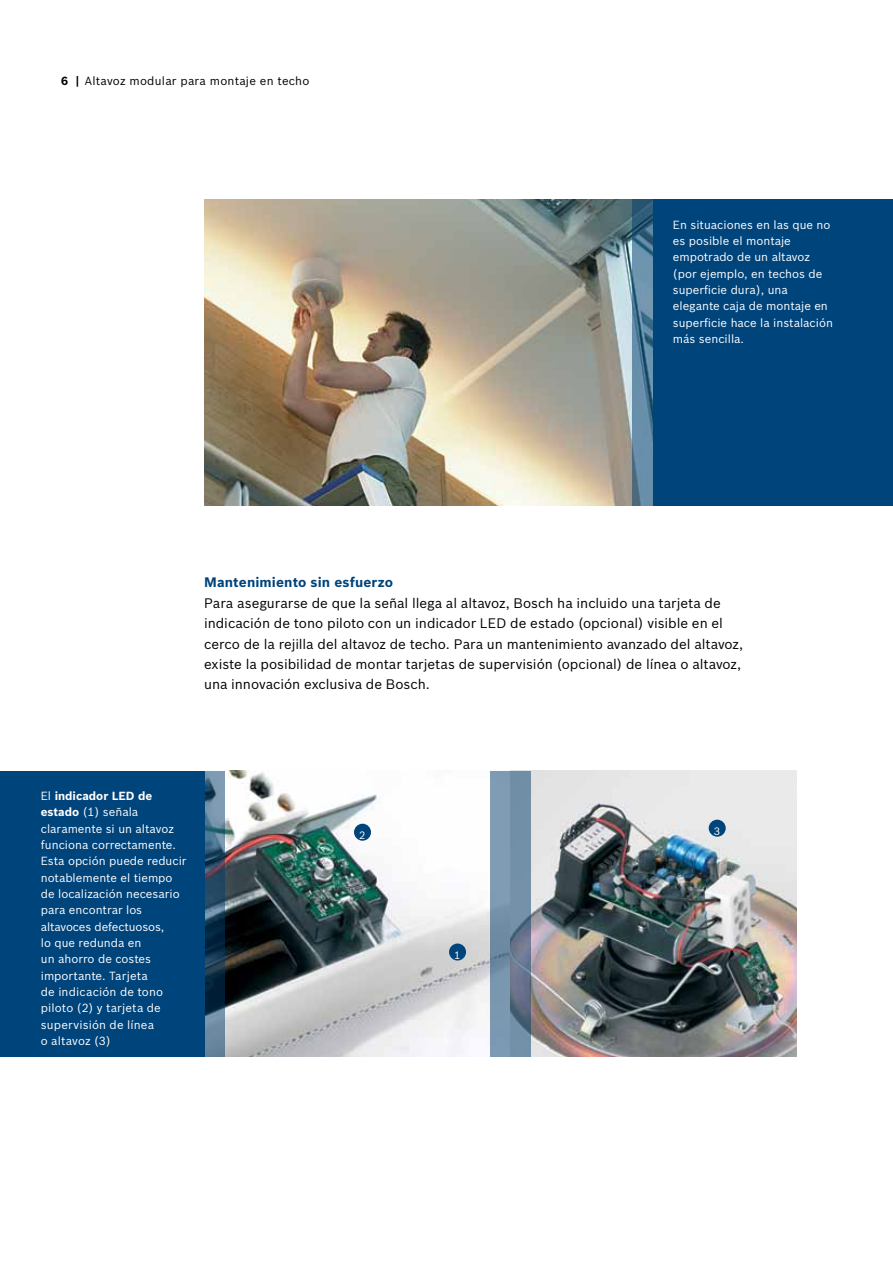
<style>
.page{position:relative;width:893px;height:1263px;background:#fff}
.page>*{position:absolute;margin:0;border:0;box-sizing:border-box;transform-origin:0 0}
.t1{font:13.5px/20.4px "Bosch Sans";color:#000}
.t2{font:700 13.5px "Bosch Sans";letter-spacing:.01em;color:#00447c}
.t3{font:11.55px/16.4px "Bosch Sans";color:#fff}
.t4{font:11.55px "Bosch Sans";letter-spacing:.02em;color:#000}
.t5{font:10.5px "Bosch Sans";color:#fff}
.s1{font-weight:700}
</style>
<div class="page">
<img style="left:225px;top:771px;width:265px;height:286px">
<img style="left:531px;top:771px;width:265px;height:286px">
<svg style="left:204px;top:771px;width:21px;height:286px;background:#385973"></svg>
<div style="left:0;top:771px;width:204px;height:286px;background:#00447c"></div>
<img style="left:204px;top:199px;width:429px;height:307px">
<div style="left:653px;top:199px;width:240px;height:307px;background:#00447c"></div>
<svg style="left:633px;top:199px;width:20px;height:307px;background:#57809b"></svg>
<svg style="left:490px;top:771px;width:41px;height:286px;background:#728da5"></svg>
<div style="left:449px;top:943px;width:17px;height:17px;background:#00447c;border-radius:50%"></div>
<div style="left:354px;top:824px;width:17px;height:17px;background:#00447c;border-radius:50%"></div>
<div style="left:709px;top:820px;width:17px;height:17px;background:#00447c;border-radius:50%"></div>
<p class="t4" style="left:61px;top:73px;width:250px"><span class="s1">6 |</span> Altavoz modular para montaje en techo</p>
<p class="t3" style="left:673px;top:215px;width:162px">En situaciones en las que no es posible el montaje empotrado de un altavoz (por ejemplo, en techos de superficie dura), una elegante caja de montaje en superficie hace la instalación más sencilla.</p>
<p class="t2" style="left:204px;top:572px;width:190px">Mantenimiento sin esfuerzo</p>
<p class="t1" style="left:204px;top:592px;width:541px">Para asegurarse de que la señal llega al altavoz, Bosch ha incluido una tarjeta de indicación de tono piloto con un indicador LED de estado (opcional) visible en el cerco de la rejilla del altavoz de techo. Para un mantenimiento avanzado del altavoz, existe la posibilidad de montar tarjetas de supervisión (opcional) de línea o altavoz, una innovación exclusiva de Bosch.</p>
<p class="t3" style="left:41px;top:787px;width:147px">El <span class="s1">indicador LED de estado</span> (1) señala claramente si un altavoz funciona correctamente.<br>Esta opción puede reducir notablemente el tiempo de localización necesario para encontrar los altavoces defectuosos,<br>lo que redunda en<br>un ahorro de costes importante. Tarjeta<br>de indicación de tono piloto (2) y tarjeta de supervisión de línea<br>o altavoz (3)</p>
<p class="t5" style="left:359px;top:827px;width:8px">2</p>
<p class="t5" style="left:454px;top:947px;width:8px">1</p>
<p class="t5" style="left:714px;top:823px;width:8px">3</p>
</div>
